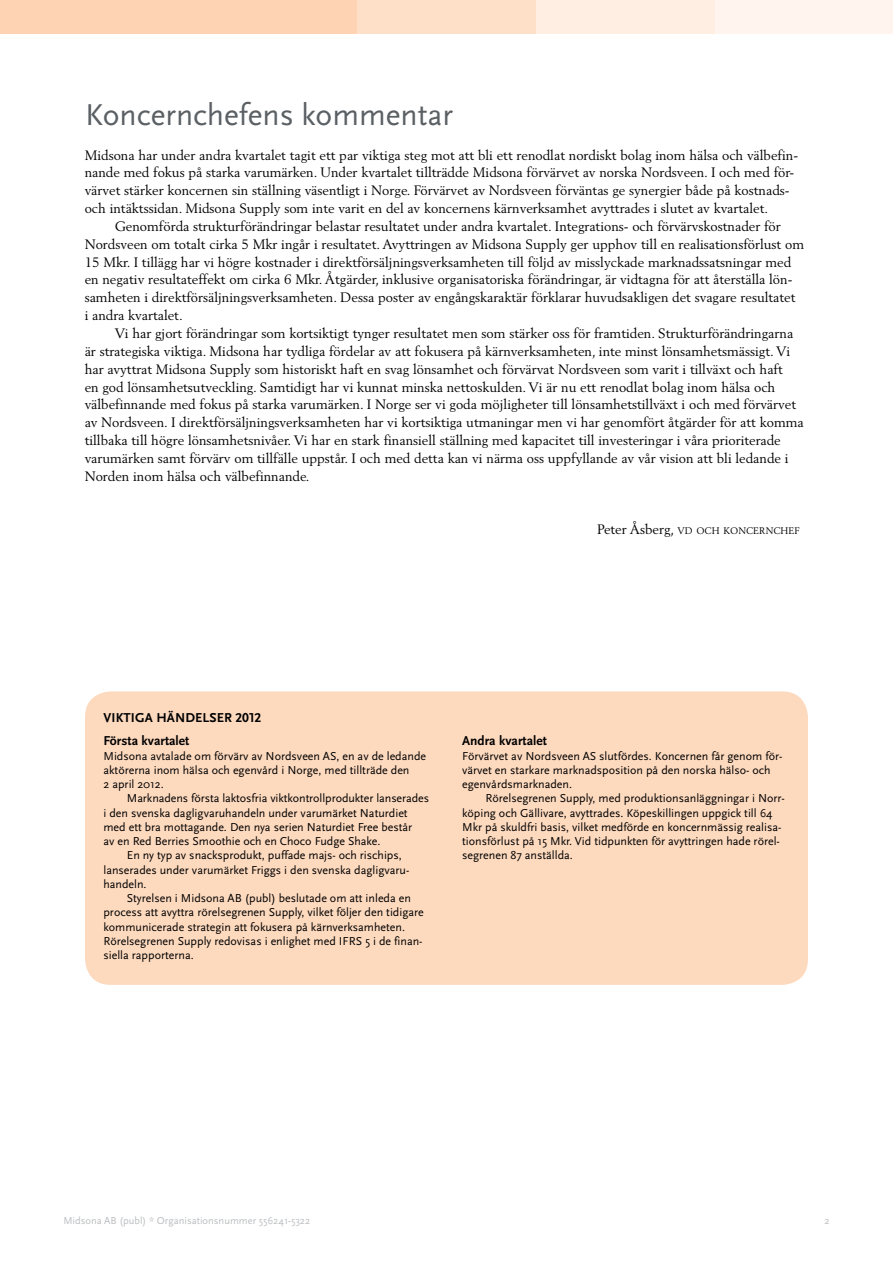
<style>
.page{position:relative;width:893px;height:1263px;background:#fff}
.page>*{position:absolute;margin:0;border:0;box-sizing:border-box;transform-origin:0 0}
.t1{font:31.5px "Scala Sans OT";color:#5b6064}
.t2{font:13.5px/17.9px "Berling LT Std";color:#000}
.t3{font:700 13.5px "Scala Sans OT";color:#000}
.t4{font:12px/14.2px "Scala Sans OT";color:#000}
.t5{font:10.5px "Scala Sans OT";color:#bcbec0}
.t6{font:9.45px "Berling LT Std";color:#000}
.s1{font-size:13.5px}
</style>
<div class="page">
<div style="left:714px;top:0;width:179px;height:34px;background:#fff5ee"></div>
<div style="left:536px;top:0;width:178px;height:34px;background:#ffeee1"></div>
<div style="left:0;top:0;width:357px;height:34px;background:#fdd3b3"></div>
<div style="left:357px;top:0;width:179px;height:34px;background:#fee0c9"></div>
<div style="left:85px;top:691px;width:723px;height:294px;background:#fdd9be;border-radius:26px"></div>
<h1 class="t1" style="left:85px;top:98px;width:370px">Koncernchefens kommentar</h1>
<p class="t2" style="left:85px;top:146px;width:715px">Midsona har under andra kvartalet tagit ett par viktiga steg mot att bli ett renodlat nordiskt bolag inom hälsa och välbefin&shy;nande med fokus på starka varumärken. Under kvartalet tillträdde Midsona förvärvet av norska Nordsveen. I och med för&shy;värvet stärker koncernen sin ställning väsentligt i Norge. Förvärvet av Nordsveen förväntas ge synergier både på kostnads&shy;och intäktssidan. Midsona Supply som inte varit en del av koncernens kärnverksamhet avyttrades i slutet av kvartalet.</p>
<p class="t2" style="left:85px;top:217px;width:721px;text-indent:30px">Genomförda strukturförändringar belastar resultatet under andra kvartalet. Integrations- och förvärvskostnader för Nordsveen om totalt cirka 5 Mkr ingår i resultatet. Avyttringen av Midsona Supply ger upphov till en realisationsförlust om 15 Mkr. I tillägg har vi högre kostnader i direktförsäljningsverksamheten till följd av misslyckade marknadssatsningar med en negativ resultateffekt om cirka 6 Mkr. Åtgärder, inklusive organisatoriska förändringar, är vidtagna för att återställa lön&shy;samheten i direktförsäljningsverksamheten. Dessa poster av engångskaraktär förklarar huvudsakligen det svagare resultatet<br>i andra kvartalet.</p>
<p class="t2" style="left:85px;top:324px;width:721px;text-indent:30px">Vi har gjort förändringar som kortsiktigt tynger resultatet men som stärker oss för framtiden. Strukturförändringarna är strategiska viktiga. Midsona har tydliga fördelar av att fokusera på kärnverksamheten, inte minst lönsamhetsmässigt. Vi har avyttrat Midsona Supply som historiskt haft en svag lönsamhet och förvärvat Nordsveen som varit i tillväxt och haft<br>en god lönsamhetsutveckling. Samtidigt har vi kunnat minska nettoskulden. Vi är nu ett renodlat bolag inom hälsa och välbefinnande med fokus på starka varumärken. I Norge ser vi goda möjligheter till lönsamhetstillväxt i och med förvärvet av Nordsveen. I direktförsäljningsverksamheten har vi kortsiktiga utmaningar men vi har genomfört åtgärder för att komma tillbaka till högre lönsamhetsnivåer. Vi har en stark finansiell ställning med kapacitet till investeringar i våra prioriterade varumärken samt förvärv om tillfälle uppstår. I och med detta kan vi närma oss uppfyllande av vår vision att bli ledande i Norden inom hälsa och välbefinnande.</p>
<p class="t6" style="left:597px;top:525px;width:204px"><span class="s1">Peter Åsberg</span><span class="s1">,</span> VD OCH KONCERNCHEF</p>
<p class="t3" style="left:104px;top:710px;width:15px">Vikti</p>
<p class="t3" style="left:135px;top:710px;width:49px">ga händelser</p>
<p class="t3" style="left:236px;top:710px;width:27px">2012</p>
<p class="t3" style="left:103px;top:733px;width:87px">Första kvartalet</p>
<p class="t4" style="left:103px;top:749px;width:324px">Midsona avtalade om förvärv av Nordsveen AS, en av de ledande aktörerna inom hälsa och egenvård i Norge, med tillträde den<br>2 april 2012.</p>
<p class="t4" style="left:127px;top:792px;width:304px">Marknadens första laktosfria viktkontrollprodukter lanserades</p>
<p class="t4" style="left:103px;top:806px;width:306px">i den svenska dagligvaruhandeln under varumärket Naturdiet</p>
<p class="t4" style="left:103px;top:820px;width:310px">med ett bra mottagande. Den nya serien Naturdiet Free består</p>
<p class="t4" style="left:103px;top:834px;width:279px">av en Red Berries Smoothie och en Choco Fudge Shake.</p>
<p class="t4" style="left:127px;top:849px;width:276px">En ny typ av snacksprodukt, puffade majs- och rischips,</p>
<p class="t4" style="left:103px;top:863px;width:307px">lanserades under varumärket Friggs i den svenska dagligvaru-</p>
<p class="t4" style="left:103px;top:877px;width:45px">handeln.</p>
<p class="t4" style="left:127px;top:891px;width:286px">Styrelsen i Midsona AB (publ) beslutade om att inleda en</p>
<p class="t4" style="left:103px;top:906px;width:322px">process att avyttra rörelsegrenen Supply, vilket följer den tidigare</p>
<p class="t4" style="left:103px;top:920px;width:303px">kommunicerade strategin att fokusera på kärnverksamheten.</p>
<p class="t4" style="left:103px;top:934px;width:321px">Rörelsegrenen Supply redovisas i enlighet med IFRS 5 i de finan-</p>
<p class="t4" style="left:103px;top:948px;width:92px">siella rapporterna.</p>
<p class="t3" style="left:462px;top:733px;width:86px">Andra kvartalet</p>
<p class="t4" style="left:462px;top:749px;width:322px">Förvärvet av Nordsveen AS slutfördes. Koncernen får genom för&shy;värvet en starkare marknadsposition på den norska hälso- och egenvårdsmarknaden.</p>
<p class="t4" style="left:462px;top:792px;width:324px;text-indent:23px">Rörelsegrenen Supply, med produktionsanläggningar i Norr&shy;köping och Gällivare, avyttrades. Köpeskillingen uppgick till 64<br>Mkr på skuldfri basis, vilket medförde en koncernmässig realisa&shy;tionsförlust på 15 Mkr. Vid tidpunkten för avyttringen hade rörel&shy;segrenen 87 anställda.</p>
<p class="t5" style="left:63px;top:1215px;width:248px">Midsona AB (publ) * Organisationsnummer 556241-5322</p>
<p class="t5" style="left:824px;top:1215px;width:7px">2</p>
</div>
